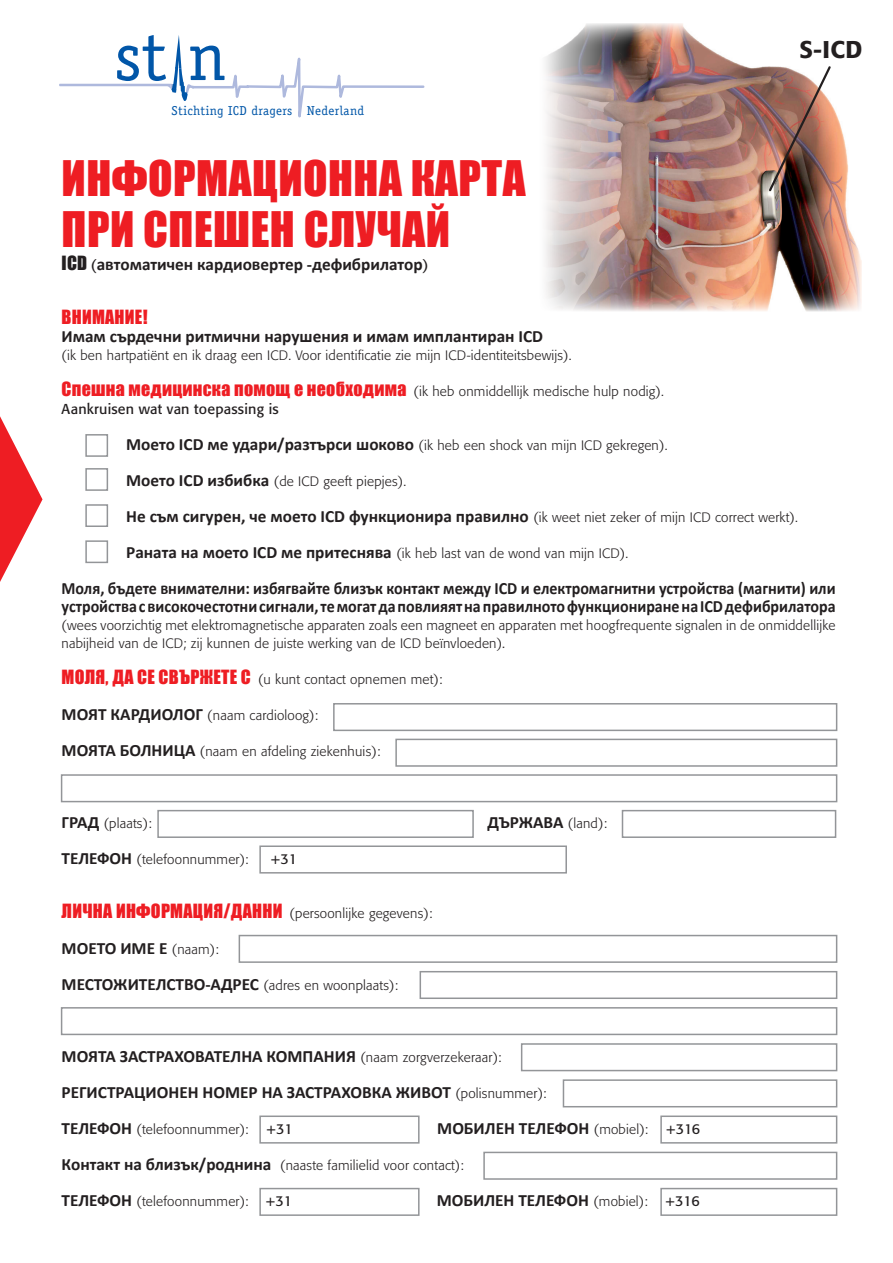
<style>
.page{position:relative;width:893px;height:1263px;background:#fff}
.page>*{position:absolute;margin:0;border:0;box-sizing:border-box;transform-origin:0 0}
.t1{font:69.75px "Officina Serif";color:#0156a8}
._1-kop{font:45px/51px "Impact";letter-spacing:.01em;color:#ee1d23}
._1-tekst{font:500 24px "Formata";color:#231f20}
.tussenkop_emergency{font:18px "Impact";letter-spacing:.015em;color:#ee1d23}
._1-tekst-2{font:700 17.25px "Calibri";color:#231f20}
._1-tekst-3{font:700 17.25px/18px "Calibri";color:#231f20;scale:.93 1}
.tussenkop_emergency-2{font:700 17.25px "Calibri";color:#231f20}
._1-tekst-4{font:14.25px "Formata";letter-spacing:.015em;color:#231f20}
._1-tekst-5{font:300 13.5px/18px "Formata";letter-spacing:.015em;color:#231f20}
.tussenkop_emergency-3{font:300 13.5px "Formata";letter-spacing:.015em;color:#231f20}
.t2{font:12.9px "Officina Serif";letter-spacing:.03em;color:#0156a8}
.s1{font-family:"Impact";font-weight:400;font-size:18px}
.s2{font-family:"Formata";font-weight:400;font-size:14.25px}
.s3{font-family:"Impact";font-weight:400;font-size:18px;color:#ee1d23}
.s4{font-family:"Calibri";font-weight:700;font-size:17.25px}
.s5{font-family:"Formata";font-weight:300;font-size:13.5px}
.s6{font-size:14.25px}
.s7{font-weight:400;font-size:14.25px}
</style>
<div class="page">
<img style="left:545px;top:23px;width:316px;height:288px">
<svg style="left:59px;top:35px;width:366px;height:83px"></svg>
<img style="left:767px;top:64px;width:66px;height:129px">
<div style="left:333px;top:703px;width:504px;height:28px;background:#fff;border:2px solid #939598"></div>
<div style="left:395px;top:739px;width:442px;height:28px;background:#fff;border:2px solid #939598"></div>
<div style="left:61px;top:774px;width:776px;height:28px;background:#fff;border:2px solid #939598"></div>
<div style="left:157px;top:810px;width:317px;height:28px;background:#fff;border:2px solid #939598"></div>
<div style="left:622px;top:810px;width:214px;height:28px;background:#fff;border:2px solid #939598"></div>
<div style="left:259px;top:845px;width:308px;height:28px;background:#fff;border:2px solid #939598"></div>
<div style="left:239px;top:935px;width:598px;height:28px;background:#fff;border:2px solid #939598"></div>
<div style="left:420px;top:971px;width:417px;height:28px;background:#fff;border:2px solid #939598"></div>
<div style="left:61px;top:1007px;width:776px;height:28px;background:#fff;border:2px solid #939598"></div>
<div style="left:521px;top:1043px;width:316px;height:28px;background:#fff;border:2px solid #939598"></div>
<div style="left:563px;top:1079px;width:274px;height:28px;background:#fff;border:2px solid #939598"></div>
<div style="left:660px;top:1115px;width:177px;height:28px;background:#fff;border:2px solid #939598"></div>
<div style="left:483px;top:1152px;width:354px;height:28px;background:#fff;border:2px solid #939598"></div>
<div style="left:660px;top:1188px;width:177px;height:28px;background:#fff;border:2px solid #939598"></div>
<div style="left:259px;top:1188px;width:161px;height:28px;background:#fff;border:2px solid #939598"></div>
<div style="left:259px;top:1115px;width:161px;height:28px;background:#fff;border:2px solid #939598"></div>
<div style="left:85px;top:434px;width:23px;height:23px;background:#fff;border:2px solid #939598"></div>
<div style="left:85px;top:468px;width:23px;height:23px;background:#fff;border:2px solid #939598"></div>
<div style="left:85px;top:504px;width:23px;height:23px;background:#fff;border:2px solid #939598"></div>
<div style="left:85px;top:540px;width:23px;height:23px;background:#fff;border:2px solid #939598"></div>
<svg style="left:0;top:416px;width:43px;height:166px"></svg>
<p class="t1" style="left:114px;top:16px;width:114px">st n</p>
<p class="t2" style="left:172px;top:103px;width:194px">Stichting ICD dragers Nederland</p>
<p class="_1-tekst" style="left:799px;top:35px;width:64px">S-ICD</p>
<p class="_1-kop" style="left:62px;top:152px;width:466px">ИНФОРМАЦИОННА КАРТА<br>ПРИ СПЕШЕН СЛУЧАЙ</p>
<p class="tussenkop_emergency-2" style="left:62px;top:254px;width:368px"><span class="s1">ICD</span> <span class="s2">(</span>автоматичен кардиовертер -дефибрилатор<span class="s2">)</span></p>
<p class="tussenkop_emergency" style="left:62px;top:303px;width:87px">ВНИМАНИЕ!</p>
<p class="_1-tekst-2" style="left:62px;top:326px;width:483px">Имам сърдечни ритмични нарушения и имам имплантиран ICD</p>
<p class="_1-tekst-5" style="left:62px;top:346px;width:512px">(ik ben hartpatiënt en ik draag een ICD. Voor identificatie zie mijn ICD-identiteitsbewijs).</p>
<p class="tussenkop_emergency-3" style="left:62px;top:383px;width:604px"><span class="s3">Спешна медицинска помощ е необходима</span> (ik heb onmiddellijk medische hulp nodig).</p>
<p class="_1-tekst-4" style="left:62px;top:400px;width:219px">Aankruisen wat van toepassing is</p>
<p class="_1-tekst-5" style="left:126px;top:436px;width:543px"><span class="s4">Моето ICD ме удари/разтърси шоково</span> (ik heb een shock van mijn ICD gekregen).</p>
<p class="_1-tekst-5" style="left:126px;top:472px;width:282px"><span class="s4">Моето ICD избибка</span> (de ICD geeft piepjes).</p>
<p class="_1-tekst-2" style="left:126px;top:506px;width:673px">Не съм сигурен, че моето ICD функционира правилно <span class="s5">(ik weet niet zeker of mijn ICD correct werkt).</span></p>
<p class="_1-tekst-5" style="left:126px;top:544px;width:504px"><span class="s4">Раната на моето ICD ме притеснява</span> (ik heb last van de wond van mijn ICD).</p>
<p class="_1-tekst-3" style="left:62px;top:578px;width:834px">Моля, бъдете внимателни: избягвайте близък контакт между ICD и електромагнитни устройства (магнити) или устройства с високочестотни сигнали, те могат да повлияят на правилното функциониране на ICD дефибрилатора</p>
<p class="_1-tekst-5" style="left:62px;top:616px;width:775px">(wees voorzichtig met elektromagnetische apparaten zoals een magneet en apparaten met hoogfrequente signalen in de onmiddellijke nabijheid van de ICD; zij kunnen de juiste werking van de ICD beïnvloeden)<span class="s6">.</span></p>
<p class="tussenkop_emergency-3" style="left:62px;top:671px;width:382px"><span class="s3">МОЛЯ, ДА СЕ СВЪРЖЕТЕ С</span> (u kunt contact opnemen met):</p>
<p class="_1-tekst-5" style="left:62px;top:706px;width:258px"><span class="s4">МОЯТ КАРДИОЛОГ</span> (naam cardioloog):</p>
<p class="_1-tekst-5" style="left:62px;top:742px;width:320px"><span class="s4">МОЯТА БОЛНИЦА</span> (naam en afdeling ziekenhuis):</p>
<p class="_1-tekst-5" style="left:62px;top:814px;width:92px"><span class="s4">ГРАД</span> (plaats):</p>
<p class="_1-tekst-2" style="left:488px;top:812px;width:121px">ДЪРЖАВА <span class="s5">(land):</span></p>
<p class="_1-tekst-5" style="left:62px;top:850px;width:189px"><span class="s4">ТЕЛЕФОН</span> (telefoonnummer):</p>
<p class="_1-tekst-4" style="left:271px;top:850px;width:28px">+31</p>
<p class="tussenkop_emergency-3" style="left:62px;top:905px;width:372px"><span class="s3">ЛИЧНА ИНФОРМАЦИЯ/ДАННИ</span> (persoonlijke gegevens):</p>
<p class="_1-tekst-2" style="left:62px;top:938px;width:159px">МОЕТО ИМЕ Е <span class="s5">(naam):</span></p>
<p class="_1-tekst-2" style="left:62px;top:974px;width:338px">МЕСТОЖИТЕЛСТВО-АДРЕС <span class="s5">(adres en woonplaats):</span></p>
<p class="_1-tekst-2" style="left:62px;top:1046px;width:441px">МОЯТА ЗАСТРАХОВАТЕЛНА КОМПАНИЯ <span class="s5">(naam zorgverzekeraar):</span></p>
<p class="_1-tekst-2" style="left:62px;top:1082px;width:486px">РЕГИСТРАЦИОНЕН НОМЕР НА ЗАСТРАХОВКА ЖИВОТ <span class="s5">(polisnummer):</span></p>
<p class="_1-tekst-5" style="left:62px;top:1120px;width:233px"><span class="s4">ТЕЛЕФОН</span> (telefoonnummer): <span class="s7">+31</span></p>
<p class="_1-tekst-2" style="left:437px;top:1118px;width:264px">МОБИЛЕН ТЕЛЕФОН <span class="s5">(mobiel):</span> <span class="s2">+316</span></p>
<p class="_1-tekst-5" style="left:62px;top:1156px;width:404px"><span class="s4">Контакт на близък/роднина</span> (naaste familielid voor contact):</p>
<p class="_1-tekst-5" style="left:62px;top:1192px;width:232px"><span class="s4">ТЕЛЕФОН</span> (telefoonnummer): <span class="s7">+31</span></p>
<p class="_1-tekst-2" style="left:437px;top:1190px;width:264px">МОБИЛЕН ТЕЛЕФОН <span class="s5">(mobiel):</span> <span class="s2">+316</span></p>
</div>
